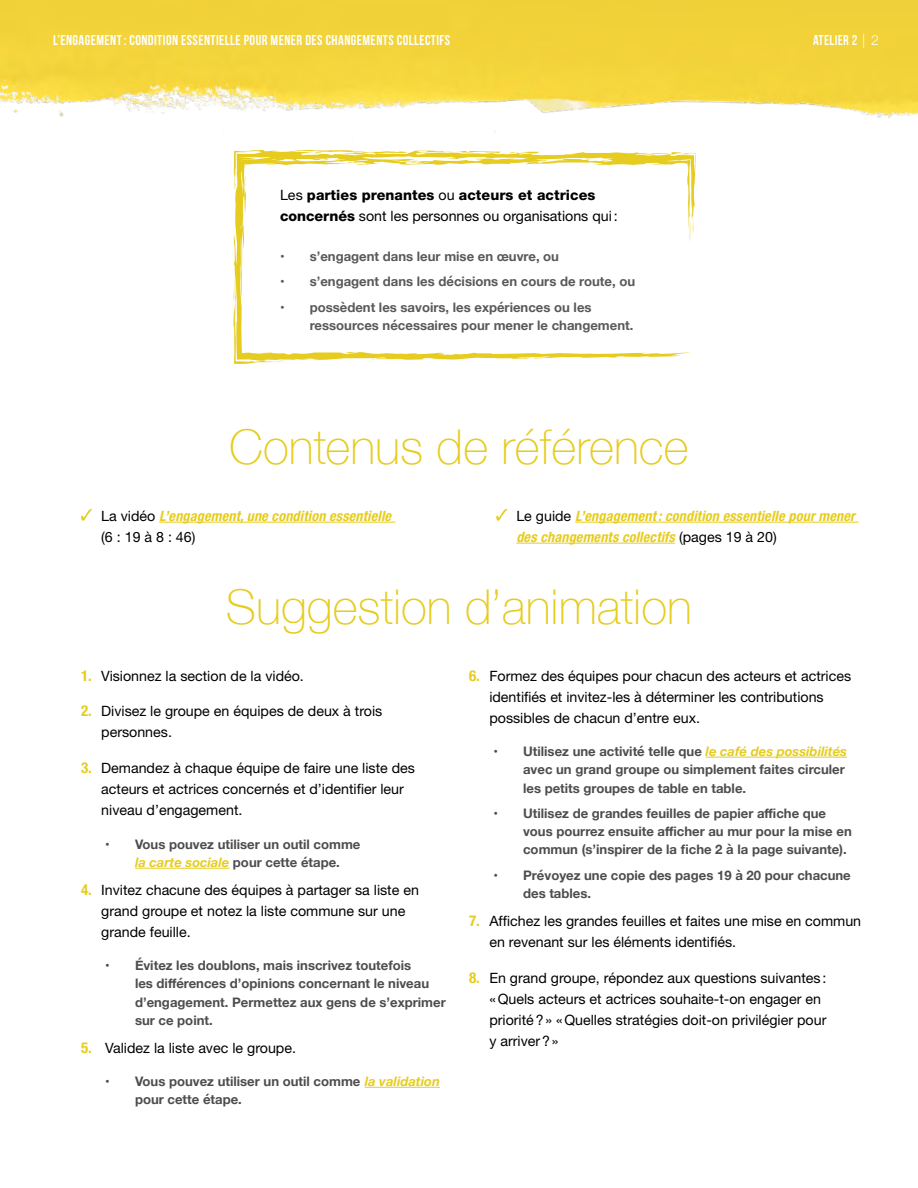
<style>
.page{position:relative;width:918px;height:1188px;background:#fff}
.page>*{position:absolute;margin:0;border:0;box-sizing:border-box;transform-origin:0 0}
.t1{font:100 48px "Helvetica Neue";color:#e6cc1e}
.t2{font:14.25px/21px "Helvetica Neue";color:#000}
.t3{font:italic 700 condensed 14.25px/21px "Helvetica Neue";letter-spacing:.01em;color:#e6cc1e}
.t4{font:800 14.25px/21px "Helvetica Neue";letter-spacing:.005em;color:#000}
.t5{font:14.25px "Bebas Neue";letter-spacing:.03em;color:#fff}
.t6{font:700 13.2px/18.3px "Helvetica Neue";color:#4d4d4f}
.t7{font:700 13.2px/18.3px "Helvetica Neue";color:#58595b}
.s1{font-weight:400}
.s2{font-family:"Helvetica Neue";font-weight:300}
.s3{font-family:"Helvetica Neue";font-weight:300;font-size:13.8px;color:#e6cc1e}
.s4{font-weight:400;font-style:normal;font-stretch:normal;color:#000}
.s5{font-weight:700;font-stretch:condensed;font-size:15px;color:#e6cc1e}
.s6{font-style:italic;color:#e6cc1e}
</style>
<div class="page">
<img style="left:0;top:0;width:918px;height:133px">
<hr style="left:159px;top:522px;width:236px;height:1px;background:#e6cc1e">
<svg style="left:81px;top:509px;width:11px;height:12px"></svg>
<hr style="left:575px;top:522px;width:284px;height:1px;background:#e6cc1e">
<hr style="left:516px;top:543px;width:159px;height:1px;background:#e6cc1e">
<svg style="left:496px;top:509px;width:11px;height:12px"></svg>
<hr style="left:135px;top:868px;width:94px;height:1px;background:#e6cc1e">
<hr style="left:365px;top:1087px;width:75px;height:1px;background:#e6cc1e">
<hr style="left:706px;top:757px;width:141px;height:1px;background:#e6cc1e">
<svg style="left:233px;top:150px;width:463px;height:214px"></svg>
<p class="t5" style="left:53px;top:32px;width:399px">L’ENGAGEMENT: CONDITION ESSENTIELLE POUR MENER DES CHANGEMENTS COLLECTIFS</p>
<p class="t4" style="left:280px;top:185px;width:339px"><span class="s1">Les</span> parties prenantes <span class="s1">ou</span> acteurs et actrices concernés <span class="s1">sont les personnes ou organisations qui:</span></p>
<p class="t7" style="left:280px;top:248px;width:281px">• s’engagent dans leur mise en œuvre, ou</p>
<p class="t7" style="left:280px;top:273px;width:357px">• s’engagent dans les décisions en cours de route, ou</p>
<p class="t7" style="left:310px;top:298px;width:325px;text-indent:-30px">• possèdent les savoirs, les expériences ou les ressources nécessaires pour mener le changement.</p>
<h1 class="t1" style="left:229px;top:411px;width:461px">Contenus de référence</h1>
<p class="t5" style="left:813px;top:32px;width:67px">ATELIER 2 <span class="s2">|</span> <span class="s3">2</span></p>
<p class="t3" style="left:101px;top:505px;width:292px"><span class="s4">La vidéo</span> L’engagement, une condition essentielle <span class="s4">(6 : 19 à 8 : 46)</span></p>
<p class="t3" style="left:516px;top:505px;width:340px"><span class="s4">Le guide</span> L’engagement: condition essentielle pour mener des changements collectifs <span class="s4">(pages 19 à 20)</span></p>
<h1 class="t1" style="left:226px;top:570px;width:468px">Suggestion d’animation</h1>
<p class="t2" style="left:81px;top:665px;width:224px"><span class="s5">1.</span> Visionnez la section de la vidéo.</p>
<p class="t2" style="left:101px;top:701px;width:283px;text-indent:-20px"><span class="s5">2.</span> Divisez le groupe en équipes de deux à trois personnes.</p>
<p class="t2" style="left:101px;top:758px;width:315px;text-indent:-20px"><span class="s5">3.</span> Demandez à chaque équipe de faire une liste des acteurs et actrices concernés et d’identifier leur niveau d’engagement.</p>
<p class="t6" style="left:135px;top:835px;width:227px;text-indent:-30px">• Vous pouvez utiliser un outil comme <span class="s6">la carte sociale</span> pour cette étape.</p>
<p class="t2" style="left:101px;top:879px;width:319px;text-indent:-20px"><span class="s5">4.</span> Invitez chacune des équipes à partager sa liste en grand groupe et notez la liste commune sur une grande feuille.</p>
<p class="t6" style="left:135px;top:956px;width:312px;text-indent:-30px">• Évitez les doublons, mais inscrivez toutefois<br>les différences d’opinions concernant le niveau d’engagement. Permettez aux gens de s’exprimer sur ce point.</p>
<p class="t2" style="left:81px;top:1037px;width:217px"><span class="s5">5.</span> Validez la liste avec le groupe.</p>
<p class="t6" style="left:135px;top:1072px;width:307px;text-indent:-30px">• Vous pouvez utiliser un outil comme <span class="s6">la validation </span>pour cette étape.</p>
<p class="t2" style="left:489px;top:665px;width:363px;text-indent:-20px"><span class="s5">6.</span> Formez des équipes pour chacun des acteurs et actrices identifiés et invitez-les à déterminer les contributions possibles de chacun d’entre eux.</p>
<p class="t6" style="left:523px;top:742px;width:325px;text-indent:-30px">• Utilisez une activité telle que <span class="s6">le café des possibilités </span>avec un grand groupe ou simplement faites circuler les petits groupes de table en table.</p>
<p class="t6" style="left:523px;top:804px;width:330px;text-indent:-30px">• Utilisez de grandes feuilles de papier affiche que vous pourrez ensuite afficher au mur pour la mise en commun (s’inspirer de la fiche 2 à la page suivante).</p>
<p class="t6" style="left:523px;top:866px;width:329px;text-indent:-30px">• Prévoyez une copie des pages 19 à 20 pour chacune des tables.</p>
<p class="t2" style="left:489px;top:910px;width:373px;text-indent:-20px"><span class="s5">7.</span> Affichez les grandes feuilles et faites une mise en commun en revenant sur les éléments identifiés.</p>
<p class="t2" style="left:489px;top:967px;width:339px;text-indent:-20px"><span class="s5">8.</span> En grand groupe, répondez aux questions suivantes : «Quels acteurs et actrices souhaite-t-on engager en priorité?» «Quelles stratégies doit-on privilégier pour y arriver?»</p>
</div>
